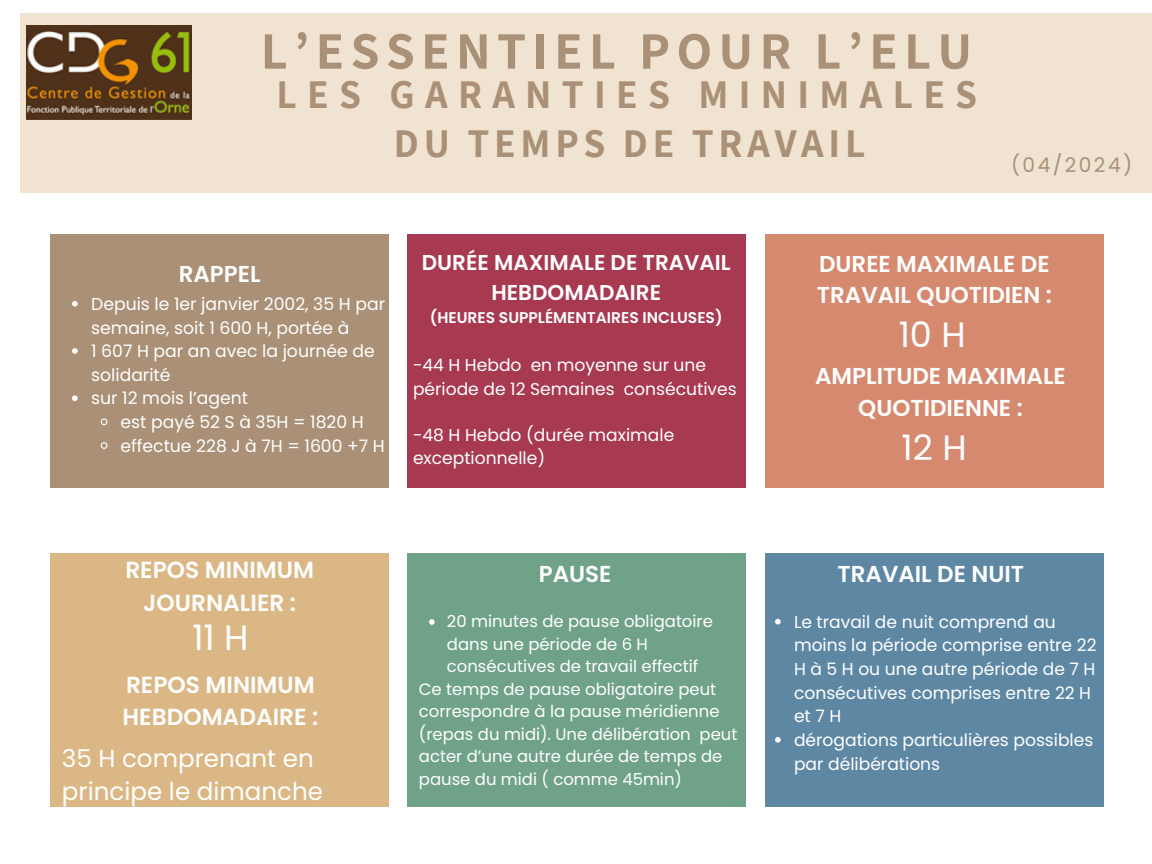
<style>
.page{position:relative;width:1152px;height:864px;background:#fff}
.page>*{position:absolute;margin:0;border:0;box-sizing:border-box;transform-origin:0 0}
.t1{font:700 52.5px "Assistant";letter-spacing:.12em;color:#a99076}
.t2{font:700 39.75px/48.3px "Assistant";letter-spacing:.26em;color:#a99076;text-align:center}
.t3{font:35.1px "Poppins";color:#fff}
.t4{font:24.6px/33.8px "Poppins";color:#fff}
.t5{font:600 23.25px/32.7px "Poppins";color:#fff;text-align:center}
.t6{font:600 22.95px/31.5px "Poppins";color:#fff;text-align:center}
.t7{font:600 21.45px/29.2px "Poppins";color:#fff;text-align:center}
.t8{font:20.25px "Poppins";letter-spacing:.12em;color:#a99076}
.t9{font:17.25px/23.7px "Poppins";color:#fff}
.t10{font:17.1px/23.7px "Poppins";color:#fff}
.t11{font:16.5px/22.5px "Poppins";color:#fff}
.t12{font:600 15.45px "Poppins";color:#fff}
</style>
<div class="page">
<div style="left:20px;top:13px;width:1132px;height:180px;background:#f1e3d1"></div>
<div style="left:51px;top:234px;width:338px;height:254px;background:#a99076"></div>
<div style="left:407px;top:234px;width:338px;height:254px;background:#a73a51"></div>
<div style="left:765px;top:234px;width:338px;height:254px;background:#d58a6f"></div>
<div style="left:51px;top:553px;width:338px;height:254px;background:#dab785"></div>
<div style="left:407px;top:553px;width:338px;height:254px;background:#70a288"></div>
<div style="left:765px;top:553px;width:338px;height:254px;background:#5e87a4"></div>
<img style="left:26px;top:26px;width:165px;height:93px">
<svg style="left:72px;top:301px;width:6px;height:6px"></svg>
<svg style="left:72px;top:348px;width:6px;height:6px"></svg>
<svg style="left:72px;top:395px;width:6px;height:6px"></svg>
<svg style="left:100px;top:418px;width:8px;height:8px"></svg>
<svg style="left:100px;top:442px;width:8px;height:7px"></svg>
<svg style="left:429px;top:619px;width:6px;height:6px"></svg>
<svg style="left:775px;top:619px;width:6px;height:5px"></svg>
<svg style="left:775px;top:737px;width:6px;height:6px"></svg>
<p class="t1" style="left:261px;top:15px;width:713px">L’ESSENTIEL POUR L’ELU</p>
<p class="t2" style="left:277px;top:70px;width:702px">LES GARANTIES MINIMALES<br>DU TEMPS DE TRAVAIL</p>
<p class="t8" style="left:1011px;top:151px;width:123px">(04/2024)</p>
<p class="t6" style="left:179px;top:259px;width:83px">RAPPEL</p>
<p class="t9" style="left:91px;top:292px;width:295px">Depuis le 1er janvier 2002, 35 H par semaine, soit 1 600 H, portée à</p>
<h6 class="t9" style="left:91px;top:339px;width:285px">1 607 H par an avec la journée de solidarité</h6>
<p class="t9" style="left:91px;top:387px;width:158px">sur 12 mois l’agent</p>
<p class="t9" style="left:121px;top:410px;width:245px">est payé 52 S à 35H = 1820 H</p>
<h4 class="t9" style="left:121px;top:434px;width:266px">effectue 228 J à 7H = 1600 +7 H</h4>
<p class="t7" style="left:422px;top:248px;width:310px">DURÉE MAXIMALE DE TRAVAIL<br>HEBDOMADAIRE</p>
<p class="t12" style="left:430px;top:307px;width:294px">(HEURES SUPPLÉMENTAIRES INCLUSES)</p>
<h3 class="t10" style="left:413px;top:354px;width:325px;line-height:23.2px">-44 H Hebdo en moyenne sur une période de 12 Semaines consécutives</h3>
<h4 class="t10" style="left:413px;top:423px;width:263px;line-height:23.2px">-48 H Hebdo (durée maximale exceptionnelle)</h4>
<p class="t6" style="left:817px;top:248px;width:237px;text-align:left">DUREE MAXIMALE DE<br>TRAVAIL QUOTIDIEN :</p>
<h3 class="t3" style="left:899px;top:311px;width:68px">10 H</h3>
<p class="t6" style="left:815px;top:361px;width:252px">AMPLITUDE MAXIMALE<br>QUOTIDIENNE :</p>
<p class="t3" style="left:902px;top:423px;width:67px">12 H</p>
<h1 class="t5" style="left:125px;top:554px;width:190px">REPOS MINIMUM<br>JOURNALIER :</h1>
<p class="t6" style="left:539px;top:559px;width:74px">PAUSE</p>
<h4 class="t6" style="left:838px;top:559px;width:188px">TRAVAIL DE NUIT</h4>
<h4 class="t3" style="left:192px;top:613px;width:58px">11 H</h4>
<p class="t5" style="left:123px;top:668px;width:197px;text-align:left">REPOS MINIMUM<br>HEBDOMADAIRE :</p>
<p class="t4" style="left:62px;top:741px;width:263px">35 H comprenant en principe le dimanche</p>
<h4 class="t11" style="left:447px;top:610px;width:267px">20 minutes de pause obligatoire dans une période de 6 H consécutives de travail effectif</h4>
<h3 class="t11" style="left:419px;top:678px;width:302px">Ce temps de pause obligatoire peut correspondre à la pause méridienne</h3>
<h4 class="t11" style="left:419px;top:723px;width:320px">(repas du midi). Une délibération peut acter d’une autre durée de temps de pause du midi ( comme 45min)</h4>
<h5 class="t10" style="left:794px;top:610px;width:304px">Le travail de nuit comprend au moins la période comprise entre 22<br>H à 5 H ou une autre période de 7 H consécutives comprises entre 22 H et7H</h5>
<h4 class="t10" style="left:794px;top:728px;width:301px">dérogations particulières possibles par délibérations</h4>
</div>
